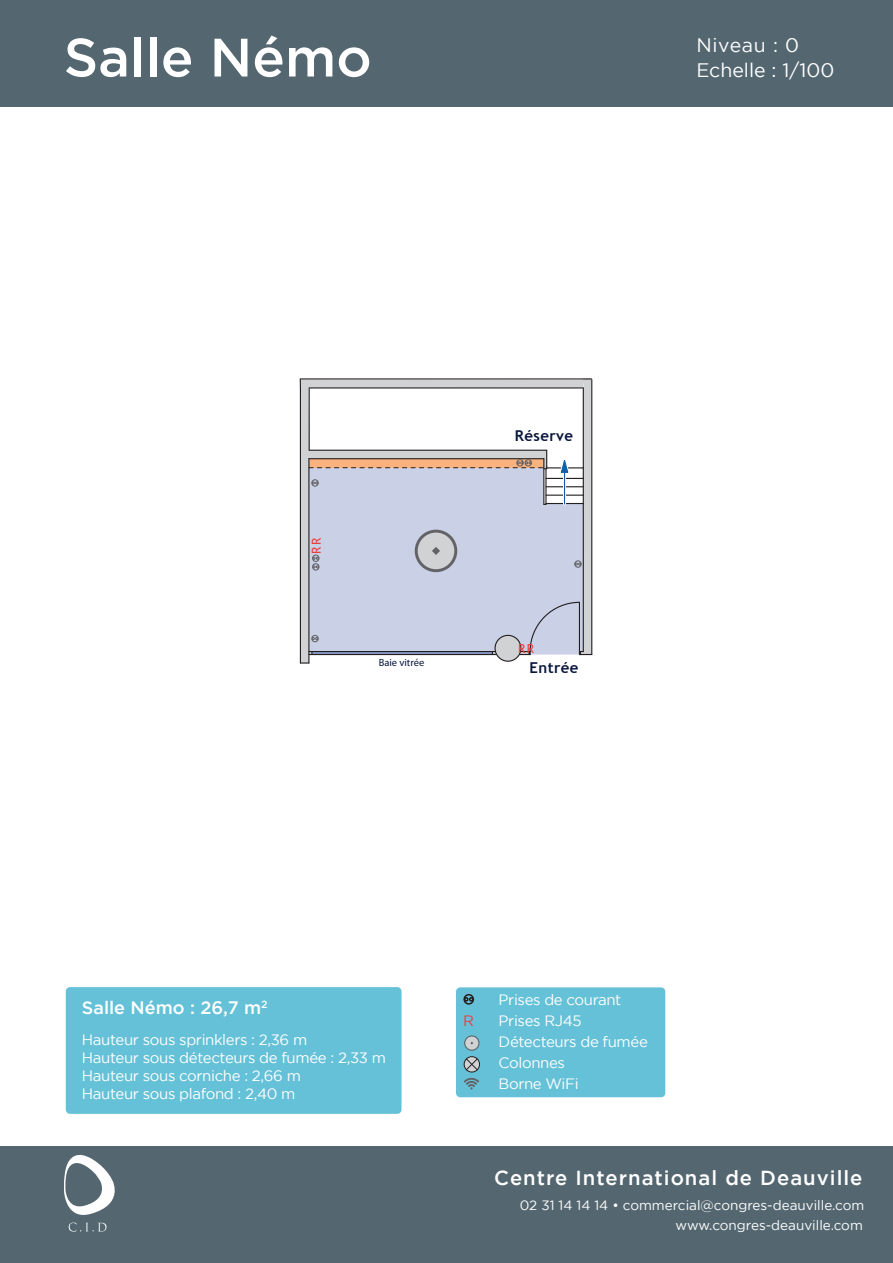
<style>
.page{position:relative;width:893px;height:1263px;background:#fff}
.page>*{position:absolute;margin:0;border:0;box-sizing:border-box;transform-origin:0 0}
.t1{font:500 54px "Gotham";color:#fff}
.t2{font:500 20.25px "Gotham";letter-spacing:.05em;color:#fff}
.t3{font:19.5px "Gotham";color:#fff}
.t4{font:500 18px "Gotham";color:#fff}
.t5{font:15px/21px "Gotham";letter-spacing:-.025em;color:#fff}
.t6{font:700 15px "Trebuchet MS";letter-spacing:.025em;color:#09173c}
.t7{font:15px "Gotham";color:#ee3d3c}
.t8{font:13.5px/19.5px "Gotham";color:#fff;text-align:right}
.t9{font:12.45px "Trebuchet MS";color:#ee3d3c}
.t10{font:10.5px "Myriad Pro";color:#09173c}
</style>
<div class="page">
<div style="left:0;top:0;width:893px;height:106px;background:#546770"></div>
<div style="left:0;top:1146px;width:893px;height:117px;background:#546770"></div>
<svg style="left:64px;top:1154px;width:51px;height:77px"></svg>
<svg style="left:299px;top:378px;width:293px;height:286px"></svg>
<hr style="left:309px;top:389px;width:1px;height:61px;background:#231f20">
<hr style="left:300px;top:378px;width:291px;height:1px;background:#231f20">
<hr style="left:309px;top:387px;width:274px;height:1px;background:#231f20">
<div style="left:66px;top:987px;width:335px;height:127px;background:#64c1d7;border-radius:4px"></div>
<div style="left:456px;top:987px;width:209px;height:110px;background:#64c1d7;border-radius:4px"></div>
<svg style="left:466px;top:997px;width:5px;height:4px"></svg>
<div style="left:463px;top:994px;width:11px;height:11px;border:2px solid #231f20;border-radius:50%"></div>
<svg style="left:464px;top:1035px;width:15px;height:16px"></svg>
<div style="left:464px;top:1056px;width:16px;height:16px;border:1px solid #231f20;border-radius:50%"></div>
<svg style="left:465px;top:1058px;width:13px;height:13px"></svg>
<svg style="left:464px;top:1078px;width:15px;height:11px"></svg>
<h1 class="t1" style="left:64px;top:27px;width:310px">Salle Némo</h1>
<h3 class="t3" style="left:696px;top:34px;width:104px">Niveau : 0</h3>
<h3 class="t3" style="left:696px;top:59px;width:139px">Echelle : 1/100</h3>
<p class="t9" style="left:309px;top:554px;width:17px;rotate:-90deg">RR</p>
<p class="t10" style="left:379px;top:656px;width:47px">Baie vitrée</p>
<p class="t6" style="left:515px;top:426px;width:60px">Réserve</p>
<p class="t9" style="left:518px;top:641px;width:17px">RR</p>
<p class="t6" style="left:530px;top:658px;width:50px">Entrée</p>
<p class="t4" style="left:82px;top:997px;width:187px">Salle Némo : 26,7 m<sup>2</sup></p>
<p class="t5" style="left:82px;top:1031px;width:306px;line-height:18px">Hauteur sous sprinklers : 2,36 m<br>Hauteur sous détecteurs de fumée : 2,33 m<br>Hauteur sous corniche : 2,66 m<br>Hauteur sous plafond : 2,40 m</p>
<p class="t7" style="left:463px;top:1012px;width:12px">R</p>
<p class="t5" style="left:499px;top:989px;width:151px">Prises de courant<br>Prises RJ45<br>Détecteurs de fumée<br>Colonnes<br>Borne WiFi</p>
<h2 class="t2" style="left:494px;top:1166px;width:370px">Centre International de Deauville</h2>
<p class="t8" style="left:520px;top:1195px;width:346px">02 31 14 14 14 • commercial@congres-deauville.com www.congres-deauville.com</p>
</div>
